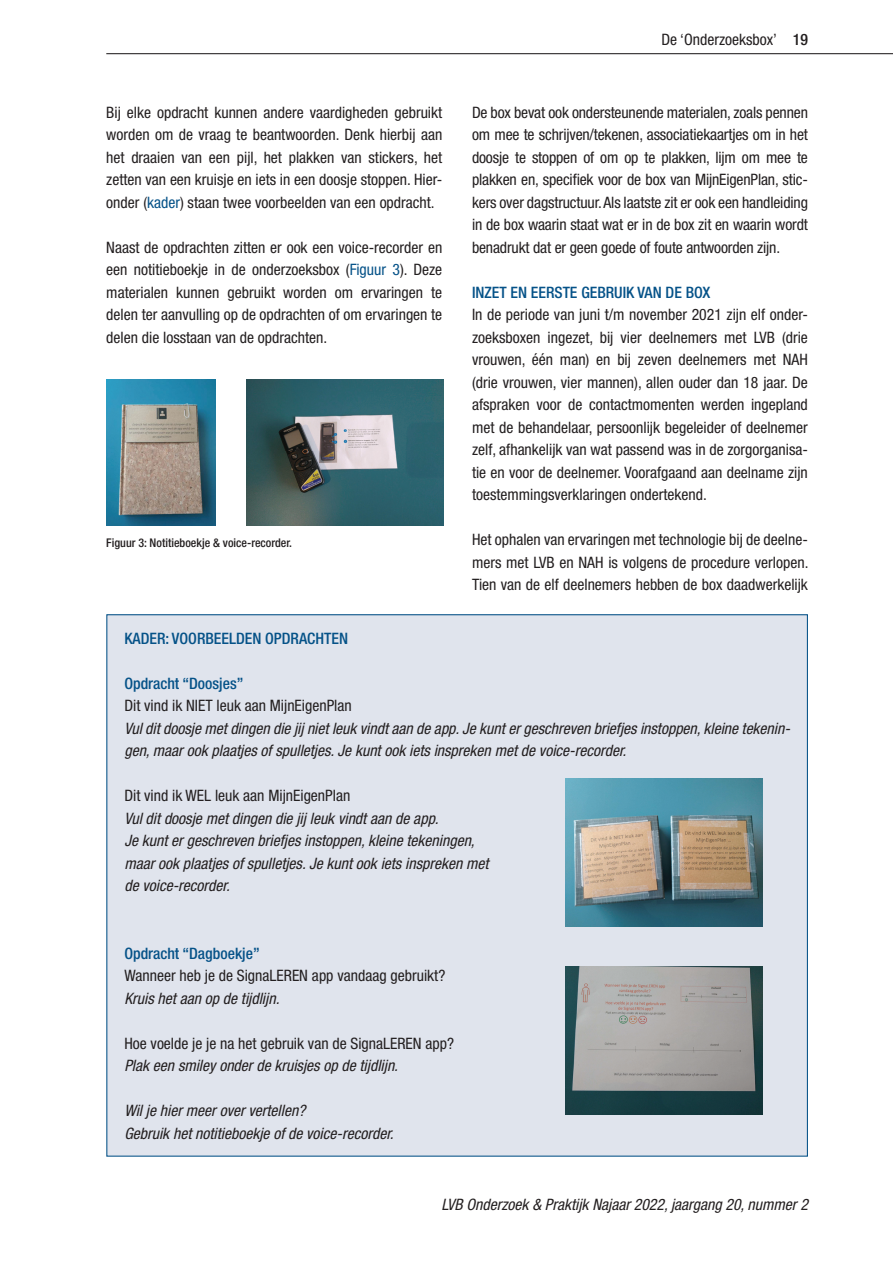
<style>
.page{position:relative;width:893px;height:1263px;background:#fff}
.page>*{position:absolute;margin:0;border:0;box-sizing:border-box;transform-origin:0 0}
.t1{font:condensed 15.75px/22.5px "Helvetica Neue LT Std";color:#231f20;text-align:justify}
.t2{font:italic condensed 15.75px/22.5px "Helvetica Neue LT Std";color:#231f20}
.t3{font:500 condensed 15.75px "Helvetica Neue LT Std";color:#055288}
.t4{font:500 condensed 12px "Helvetica Neue LT Std";color:#231f20}
.s1{color:#055288}
.s2{font-weight:500}
</style>
<div class="page">
<hr style="left:106px;top:53px;width:787px;height:1px;background:#231f20">
<div style="left:107px;top:615px;width:700px;height:541px;background:#e0e4ed"></div>
<img style="left:566px;top:778px;width:197px;height:148px">
<img style="left:566px;top:966px;width:197px;height:148px">
<img style="left:106px;top:379px;width:109px;height:146px">
<img style="left:247px;top:379px;width:196px;height:146px">
<p class="t1" style="left:106px;top:101px;width:337px">Bij elke opdracht kunnen andere vaardigheden gebruikt worden om de vraag te beantwoorden. Denk hierbij aan het draaien van een pijl, het plakken van stickers, het zetten van een kruisje en iets in een doosje stoppen. Hier&shy;onder (<span class="s1">kader</span>) staan twee voorbeelden van een opdracht.</p>
<p class="t1" style="left:106px;top:236px;width:337px">Naast de opdrachten zitten er ook een voice-recorder en een notitieboekje in de onderzoeksbox (<span class="s1">Figuur 3</span>). Deze materialen kunnen gebruikt worden om ervaringen te delen ter aanvulling op de opdrachten of om ervaringen te delen die losstaan van de opdrachten.</p>
<p class="t4" style="left:106px;top:535px;width:187px">FIGUUR 3: NOTITIEBOEKJE &amp; VOICE-RECORDER.</p>
<p class="t1" style="left:661px;top:28px;width:148px">De ‘Onderzoeksbox’ <span class="s2">19</span></p>
<p class="t1" style="left:472px;top:101px;width:337px">De box bevat ook ondersteunende materialen, zoals pennen om mee te schrijven/tekenen, associatiekaartjes om in het doosje te stoppen of om op te plakken, lijm om mee te plakken en, specifiek voor de box van MijnEigenPlan, stic&shy;kers over dagstructuur. Als laatste zit er ook een handleiding in de box waarin staat wat er in de box zit en waarin wordt benadrukt dat er geen goede of foute antwoorden zijn.</p>
<p class="t3" style="left:472px;top:283px;width:175px">INZET EN EERSTE GEBRUIK VAN</p>
<p class="t3" style="left:666px;top:283px;width:46px">DE BOX</p>
<p class="t1" style="left:472px;top:303px;width:337px">In de periode van juni t/m november 2021 zijn elf onder&shy;zoeksboxen ingezet, bij vier deelnemers met LVB (drie vrouwen, één man) en bij zeven deelnemers met NAH (drie vrouwen, vier mannen), allen ouder dan 18 jaar. De afspraken voor de contactmomenten werden ingepland met de behandelaar, persoonlijk begeleider of deelnemer zelf, afhankelijk van wat passend was in de zorgorganisa&shy;tie en voor de deelnemer. Voorafgaand aan deelname zijn toestemmingsverklaringen ondertekend.</p>
<p class="t1" style="left:472px;top:528px;width:338px">Het ophalen van ervaringen met technologie bij de deelne&shy;mers met LVB en NAH is volgens de procedure verlopen.<br>Tien van de elf deelnemers hebben de box daadwerkelijk</p>
<p class="t3" style="left:124px;top:628px;width:223px">KADER: VOORBEELDEN OPDRACHTEN</p>
<p class="t3" style="left:124px;top:673px;width:121px">OPDRACHT “DOOSJES”</p>
<p class="t1" style="left:124px;top:694px;width:229px">Dit vind ik NIET leuk aan MijnEigenPlan</p>
<p class="t2" style="left:124px;top:717px;width:667px">Vul dit doosje met dingen die jij niet leuk vindt aan de app. Je kunt er geschreven briefjes instoppen, kleine tekenin&shy;gen, maar ook plaatjes of spulletjes. Je kunt ook iets inspreken met de voice-recorder.</p>
<p class="t1" style="left:124px;top:784px;width:227px">Dit vind ik WEL leuk aan MijnEigenPlan</p>
<p class="t2" style="left:124px;top:807px;width:366px">Vul dit doosje met dingen die jij leuk vindt aan de app.<br>Je kunt er geschreven briefjes instoppen, kleine tekeningen, maar ook plaatjes of spulletjes. Je kunt ook iets inspreken met de voice-recorder.</p>
<p class="t3" style="left:124px;top:944px;width:137px">OPDRACHT “DAGBOEKJE”</p>
<p class="t1" style="left:124px;top:964px;width:322px">Wanneer heb je de SignaLEREN app vandaag gebruikt?</p>
<p class="t2" style="left:124px;top:987px;width:157px">Kruis het aan op de tijdlijn.</p>
<p class="t1" style="left:124px;top:1032px;width:331px">Hoe voelde je je na het gebruik van de SignaLEREN app?</p>
<p class="t2" style="left:124px;top:1055px;width:275px">Plak een smiley onder de kruisjes op de tijdlijn.</p>
<p class="t2" style="left:124px;top:1100px;width:271px">Wil je hier meer over vertellen?<br>Gebruik het notitieboekje of de voice-recorder.</p>
<p class="t2" style="left:441px;top:1194px;width:368px">LVB Onderzoek &amp; Praktijk Najaar 2022, jaargang 20, nummer 2</p>
</div>
